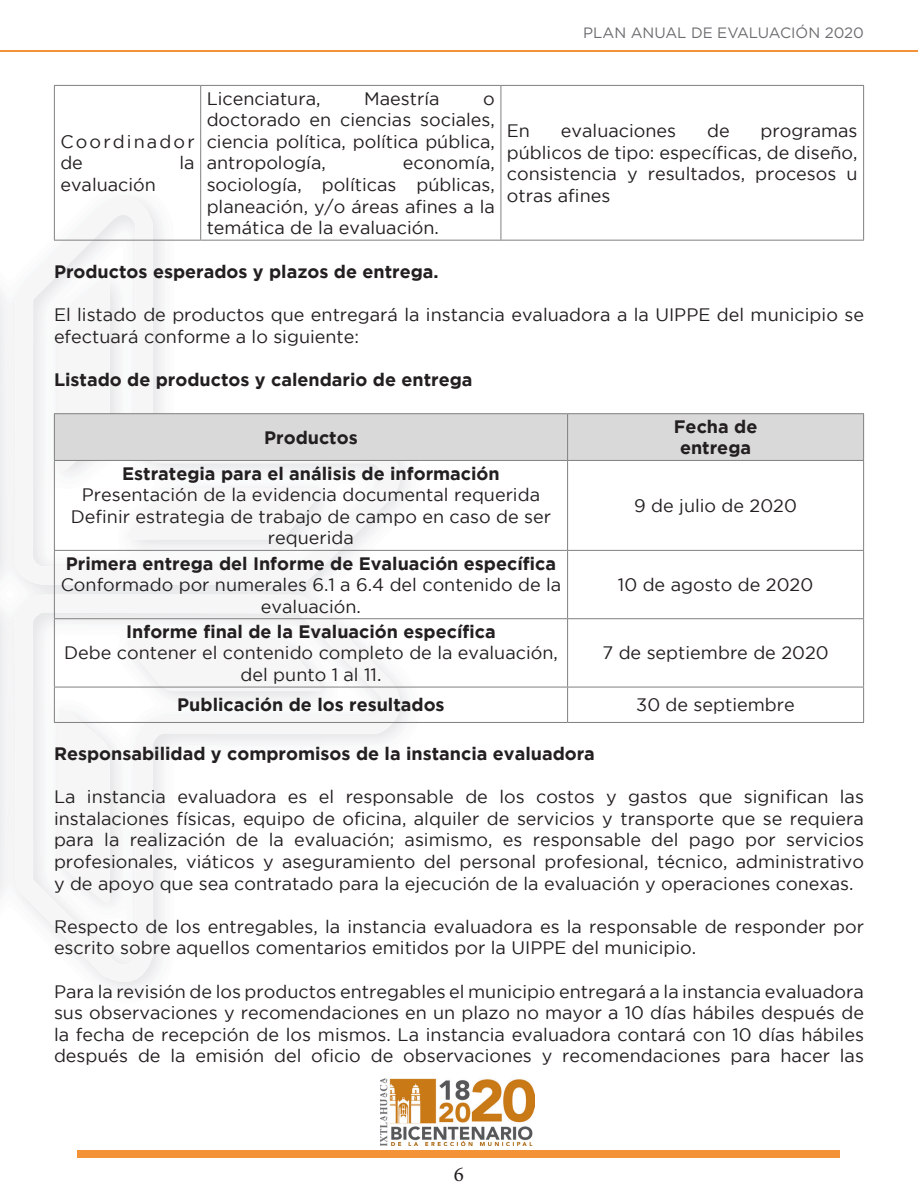
<style>
.page{position:relative;width:918px;height:1188px;background:#fff}
.page>*{position:absolute;margin:0;border:0;box-sizing:border-box;transform-origin:0 0}
.t1{font:21px "Minion Pro";color:#231f20}
.t2{font:18px/21.6px "Gotham";color:#231f20;text-align:justify}
.t3{font:700 18px "Gotham";color:#231f20}
.t4{font:18px/21.6px "Gotham";letter-spacing:.12em;color:#231f20}
.t5{font:15px "Gotham";color:#6c6d70}
</style>
<div class="page">
<img style="left:381px;top:1079px;width:154px;height:67px">
<div style="left:78px;top:1151px;width:762px;height:7px;background:#f49237"></div>
<svg style="left:14px;top:197px;width:401px;height:388px"></svg>
<svg style="left:126px;top:488px;width:196px;height:51px"></svg>
<svg style="left:14px;top:595px;width:401px;height:387px"></svg>
<div style="left:126px;top:640px;width:196px;height:51px;background:#f6f6f7"></div>
<div style="left:59px;top:708px;width:51px;height:194px;background:#f6f6f7"></div>
<hr style="left:0;top:50px;width:918px;height:2px;background:#f49237">
<hr style="left:54px;top:85px;width:147px;height:1px;background:#808080">
<hr style="left:54px;top:86px;width:1px;height:154px;background:#808080">
<hr style="left:201px;top:85px;width:300px;height:1px;background:#808080">
<hr style="left:200px;top:86px;width:1px;height:154px;background:#808080">
<hr style="left:501px;top:85px;width:363px;height:1px;background:#808080">
<hr style="left:501px;top:86px;width:1px;height:154px;background:#808080">
<hr style="left:863px;top:86px;width:1px;height:154px;background:#808080">
<hr style="left:54px;top:240px;width:147px;height:1px;background:#808080">
<hr style="left:201px;top:240px;width:300px;height:1px;background:#808080">
<hr style="left:501px;top:240px;width:363px;height:1px;background:#808080">
<svg style="left:54px;top:277px;width:809px;height:194px"></svg>
<hr style="left:54px;top:413px;width:514px;height:1px;background:#808080">
<hr style="left:54px;top:414px;width:1px;height:46px;background:#808080">
<hr style="left:568px;top:413px;width:296px;height:1px;background:#808080">
<hr style="left:567px;top:414px;width:1px;height:46px;background:#808080">
<hr style="left:863px;top:414px;width:1px;height:46px;background:#808080">
<hr style="left:54px;top:460px;width:514px;height:1px;background:#808080">
<hr style="left:54px;top:461px;width:1px;height:89px;background:#808080">
<hr style="left:568px;top:460px;width:296px;height:1px;background:#808080">
<hr style="left:567px;top:461px;width:1px;height:89px;background:#808080">
<hr style="left:863px;top:461px;width:1px;height:89px;background:#808080">
<hr style="left:54px;top:550px;width:514px;height:1px;background:#808080">
<hr style="left:54px;top:551px;width:1px;height:67px;background:#808080">
<hr style="left:568px;top:550px;width:296px;height:1px;background:#808080">
<hr style="left:567px;top:551px;width:1px;height:67px;background:#808080">
<hr style="left:863px;top:551px;width:1px;height:67px;background:#808080">
<hr style="left:54px;top:618px;width:514px;height:1px;background:#808080">
<hr style="left:54px;top:619px;width:1px;height:68px;background:#808080">
<hr style="left:568px;top:618px;width:296px;height:1px;background:#808080">
<hr style="left:567px;top:619px;width:1px;height:68px;background:#808080">
<hr style="left:863px;top:619px;width:1px;height:68px;background:#808080">
<hr style="left:54px;top:687px;width:514px;height:1px;background:#808080">
<hr style="left:54px;top:687px;width:1px;height:35px;background:#808080">
<hr style="left:568px;top:687px;width:296px;height:1px;background:#808080">
<hr style="left:567px;top:687px;width:1px;height:35px;background:#808080">
<hr style="left:863px;top:687px;width:1px;height:35px;background:#808080">
<hr style="left:54px;top:722px;width:514px;height:1px;background:#808080">
<hr style="left:568px;top:722px;width:296px;height:1px;background:#808080">
<p class="t5" style="left:583px;top:24px;width:282px">PLAN ANUAL DE EVALUACIÓN 2020</p>
<p class="t4" style="left:60px;top:130px;width:136px">Coordinador de</p>
<p class="t2" style="left:180px;top:152px;width:17px">la</p>
<p class="t2" style="left:60px;top:174px;width:97px">evaluación</p>
<p class="t2" style="left:207px;top:87px;width:115px">Licenciatura,</p>
<p class="t2" style="left:364px;top:87px;width:77px">Maestría</p>
<p class="t2" style="left:207px;top:87px;width:290px;text-indent:277px">o doctorado en ciencias sociales, ciencia política, política pública, antropología,</p>
<p class="t2" style="left:207px;top:152px;width:290px;text-indent:196px">economía, sociología, políticas públicas, planeación, y/o áreas afines a la temática de la evaluación.</p>
<p class="t2" style="left:507px;top:120px;width:25px">En</p>
<p class="t2" style="left:561px;top:120px;width:117px">evaluaciones</p>
<p class="t2" style="left:707px;top:120px;width:24px">de</p>
<p class="t2" style="left:507px;top:120px;width:352px;text-indent:254px">programas públicos de tipo: específicas, de diseño, consistencia y resultados, procesos u otras afines</p>
<p class="t3" style="left:54px;top:261px;width:386px">Productos esperados y plazos de entrega.</p>
<p class="t2" style="left:54px;top:303px;width:811px">El listado de productos que entregará la instancia evaluadora a la UIPPE del municipio se efectuará conforme a lo siguiente:</p>
<p class="t3" style="left:54px;top:369px;width:420px">Listado de productos y calendario de entrega</p>
<p class="t3" style="left:264px;top:427px;width:95px">Productos</p>
<p class="t3" style="left:122px;top:463px;width:379px">Estrategia para el análisis de información</p>
<p class="t2" style="left:82px;top:484px;width:460px">Presentación de la evidencia documental requerida</p>
<p class="t2" style="left:71px;top:505px;width:482px;text-align:center">Definir estrategia de trabajo de campo en caso de ser requerida</p>
<p class="t3" style="left:674px;top:416px;width:85px">Fecha de</p>
<p class="t3" style="left:680px;top:438px;width:73px">entrega</p>
<p class="t2" style="left:634px;top:495px;width:164px">9 de julio de 2020</p>
<p class="t3" style="left:66px;top:553px;width:492px">Primera entrega del Informe de Evaluación específica</p>
<p class="t2" style="left:61px;top:574px;width:502px;text-align:center">Conformado por numerales 6.1 a 6.4 del contenido de la evaluación.</p>
<p class="t2" style="left:618px;top:574px;width:197px">10 de agosto de 2020</p>
<p class="t3" style="left:126px;top:621px;width:371px">Informe final de la Evaluación específica</p>
<p class="t2" style="left:64px;top:642px;width:495px;text-align:center">Debe contener el contenido completo de la evaluación, del punto 1 al 11.</p>
<p class="t2" style="left:603px;top:642px;width:228px">7 de septiembre de 2020</p>
<p class="t3" style="left:177px;top:695px;width:269px">Publicación de los resultados</p>
<p class="t2" style="left:636px;top:694px;width:160px">30 de septiembre</p>
<p class="t3" style="left:54px;top:743px;width:542px">Responsabilidad y compromisos de la instancia evaluadora</p>
<p class="t2" style="left:54px;top:786px;width:812px">La instancia evaluadora es el responsable de los costos y gastos que significan las instalaciones físicas, equipo de oficina, alquiler de servicios y transporte que se requiera para la realización de la evaluación; asimismo, es responsable del pago por servicios profesionales, viáticos y aseguramiento del personal profesional, técnico, administrativo y de apoyo que sea contratado para la ejecución de la evaluación y operaciones conexas.</p>
<p class="t2" style="left:54px;top:915px;width:811px">Respecto de los entregables, la instancia evaluadora es la responsable de responder por escrito sobre aquellos comentarios emitidos por la UIPPE del municipio.</p>
<p class="t2" style="left:54px;top:980px;width:812px">Para la revisión de los productos entregables el municipio entregará a la instancia evaluadora sus observaciones y recomendaciones en un plazo no mayor a 10 días hábiles después de la fecha de recepción de los mismos. La instancia evaluadora contará con 10 días hábiles después de la emisión del oficio de observaciones y recomendaciones para hacer las</p>
<p class="t1" style="left:454px;top:1160px;width:12px">6</p>
</div>
